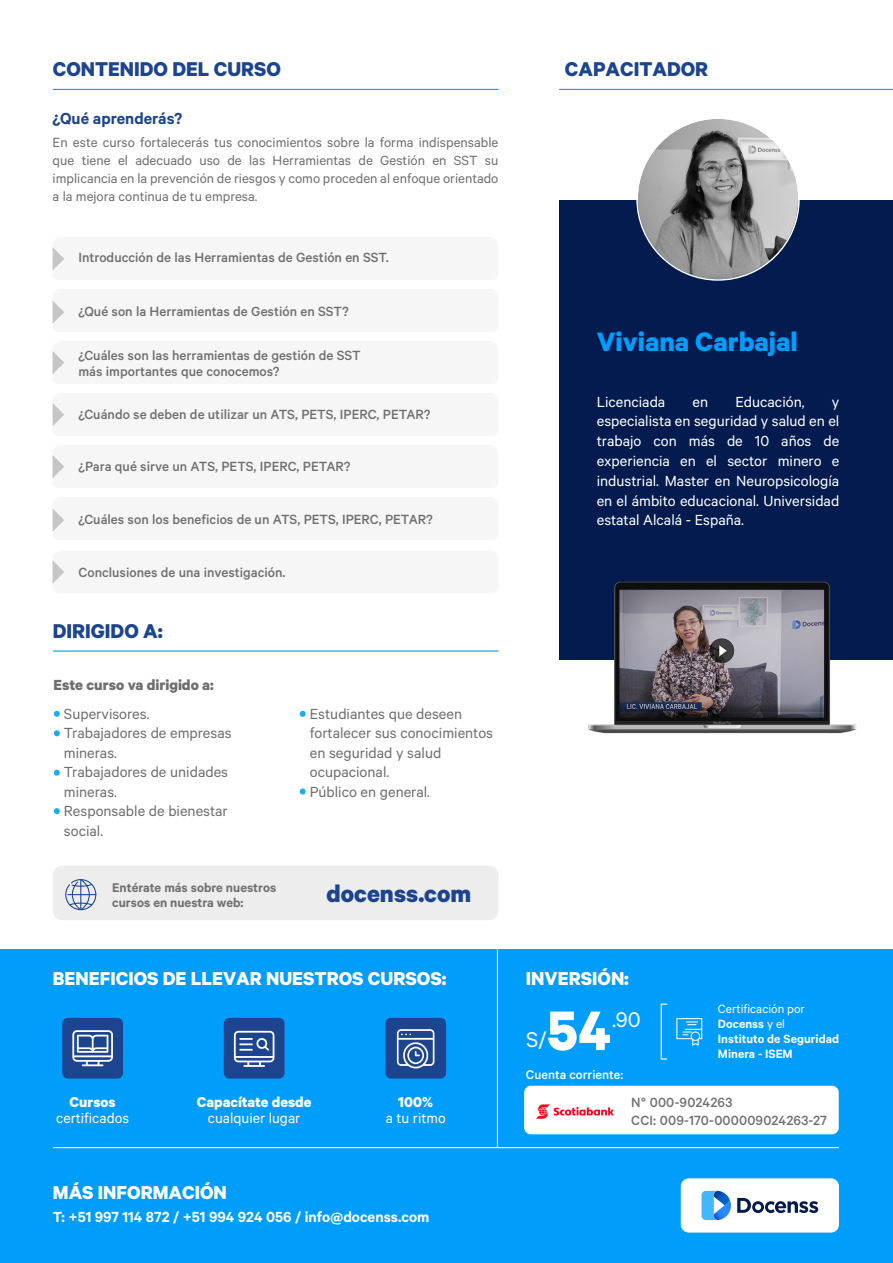
<style>
.page{position:relative;width:893px;height:1263px;background:#fff}
.page>*{position:absolute;margin:0;border:0;box-sizing:border-box;transform-origin:0 0}
.t1{font:700 62.7px "Calibre";color:#fff}
.t2{font:700 30px "Calibre";color:#009dfb}
.t3{font:700 27px "Calibre";color:#1d448e}
.t4{font:24px "Calibre";color:#fff}
.t5{font:700 22.5px "Calibre";color:#1d448e}
.t6{font:700 21px "Calibre";color:#fff}
.t7{font:600 18px "Calibre";color:#1d448e}
.t8{font:16.5px/19.8px "Calibre";color:#fff;text-align:justify}
.t9{font:16.5px/19.5px "Calibre";color:#706f6f}
.t10{font:600 16.5px "Calibre";color:#fff}
.t11{font:700 16.5px "Calibre";color:#706f6f}
.t12{font:16.05px "Calibre";color:#fff}
.t13{font:700 16.05px "Calibre";color:#fff}
.t14{font:500 15px/16.5px "Calibre";color:#706f6f}
.t15{font:15px/18px "Calibre";color:#706f6f;text-align:justify}
.t16{font:600 14.25px/15px "Calibre";color:#706f6f}
.t17{font:500 14.25px "Calibre";color:#fff}
.t18{font:600 13.5px/15px "Calibre";color:#fff}
.s1{font-weight:400}
</style>
<div class="page">
<div style="left:559px;top:200px;width:334px;height:459px;background:#031b4e"></div>
<svg style="left:54px;top:711px;width:6px;height:6px"></svg>
<svg style="left:54px;top:730px;width:6px;height:6px"></svg>
<svg style="left:54px;top:770px;width:6px;height:6px"></svg>
<svg style="left:54px;top:808px;width:6px;height:6px"></svg>
<svg style="left:300px;top:711px;width:6px;height:6px"></svg>
<svg style="left:300px;top:788px;width:6px;height:6px"></svg>
<hr style="left:53px;top:89px;width:445px;height:1px;background:#009dfb">
<hr style="left:53px;top:650px;width:445px;height:2px;background:#009dfb">
<hr style="left:559px;top:89px;width:334px;height:1px;background:#009dfb">
<svg style="left:53px;top:247px;width:12px;height:23px"></svg>
<svg style="left:53px;top:301px;width:12px;height:23px"></svg>
<svg style="left:53px;top:351px;width:12px;height:23px"></svg>
<svg style="left:53px;top:403px;width:12px;height:23px"></svg>
<svg style="left:53px;top:455px;width:12px;height:23px"></svg>
<svg style="left:53px;top:509px;width:12px;height:23px"></svg>
<svg style="left:53px;top:560px;width:12px;height:24px"></svg>
<img style="left:638px;top:119px;width:160px;height:160px;border-radius:80px">
<img style="left:584px;top:581px;width:277px;height:153px">
<div style="left:0;top:949px;width:893px;height:314px;background:#009dfb"></div>
<hr style="left:53px;top:1147px;width:786px;height:1px;background:#fff">
<div style="left:681px;top:1178px;width:158px;height:54px;background:#fff;border-radius:8px"></div>
<svg style="left:701px;top:1191px;width:30px;height:29px"></svg>
<svg style="left:737px;top:1198px;width:81px;height:15px"></svg>
<div style="left:62px;top:1018px;width:61px;height:60px;background:#1d448e;border-radius:6px"></div>
<svg style="left:72px;top:1030px;width:41px;height:36px"></svg>
<div style="left:385px;top:1018px;width:61px;height:60px;background:#1d448e;border-radius:6px"></div>
<svg style="left:397px;top:1029px;width:37px;height:40px"></svg>
<div style="left:224px;top:1018px;width:61px;height:60px;background:#1d448e;border-radius:6px"></div>
<svg style="left:234px;top:1031px;width:40px;height:36px"></svg>
<div style="left:53px;top:866px;width:445px;height:54px;background:#ededed;border-radius:10px"></div>
<svg style="left:65px;top:879px;width:31px;height:31px"></svg>
<hr style="left:497px;top:949px;width:1px;height:198px;background:#fff">
<div style="left:524px;top:1086px;width:315px;height:48px;background:#fff;border-radius:7px"></div>
<img style="left:536px;top:1104px;width:77px;height:15px">
<svg style="left:676px;top:1018px;width:26px;height:28px"></svg>
<div style="left:661px;top:1003px;width:7px;height:56px;border:1px solid #fff"></div>
<h3 class="t5" style="left:53px;top:55px;width:229px">CONTENIDO DEL CURSO</h3>
<p class="t7" style="left:53px;top:108px;width:131px">¿Qué aprenderás?</p>
<p class="t15" style="left:53px;top:132px;width:447px">En este curso fortalecerás tus conocimientos sobre la forma indispensable que tiene el adecuado uso de las Herramientas de Gestión en SST su implicancia en la prevención de riesgos y como proceden al enfoque orientado a la mejora continua de tu empresa.</p>
<p class="t14" style="left:78px;top:249px;width:312px">Introducción de las Herramientas de Gestión en SST.</p>
<p class="t14" style="left:78px;top:303px;width:272px">¿Qué son la Herramientas de Gestión en SST?</p>
<p class="t14" style="left:78px;top:347px;width:284px">¿Cuáles son las herramientas de gestión de SST más importantes que conocemos?</p>
<p class="t14" style="left:78px;top:406px;width:354px">¿Cuándo se deben de utilizar un ATS, PETS, IPERC, PETAR?</p>
<p class="t14" style="left:78px;top:458px;width:274px">¿Para qué sirve un ATS, PETS, IPERC, PETAR?</p>
<p class="t14" style="left:78px;top:510px;width:356px">¿Cuáles son los beneficios de un ATS, PETS, IPERC, PETAR?</p>
<p class="t14" style="left:78px;top:563px;width:209px">Conclusiones de una investigación.</p>
<h3 class="t5" style="left:53px;top:617px;width:111px">DIRIGIDO A:</h3>
<p class="t11" style="left:53px;top:674px;width:162px">Este curso va dirigido a:</p>
<p class="t9" style="left:64px;top:703px;width:169px">Supervisores.<br>Trabajadores de empresas mineras.<br>Trabajadores de unidades mineras.<br>Responsable de bienestar social.</p>
<p class="t9" style="left:310px;top:703px;width:185px">Estudiantes que deseen fortalecer sus conocimientos en seguridad y salud ocupacional.<br>Público en general.</p>
<p class="t16" style="left:112px;top:879px;width:165px">Entérate más sobre nuestros cursos en nuestra web:</p>
<h3 class="t3" style="left:326px;top:877px;width:146px">docenss.com</h3>
<h3 class="t5" style="left:565px;top:55px;width:145px">CAPACITADOR</h3>
<h2 class="t2" style="left:597px;top:323px;width:202px">Viviana Carbajal</h2>
<p class="t8" style="left:597px;top:391px;width:70px">Licenciada</p>
<p class="t8" style="left:693px;top:391px;width:17px">en</p>
<p class="t8" style="left:735px;top:391px;width:71px">Educación,</p>
<p class="t8" style="left:597px;top:391px;width:244px;text-indent:235px">y especialista en seguridad y salud en el trabajo con más de 10 años de experiencia en el sector minero e industrial. Master en Neuropsicología en el ámbito educacional. Universidad estatal Alcalá - España.</p>
<h3 class="t6" style="left:53px;top:965px;width:395px">BENEFICIOS DE LLEVAR NUESTROS CURSOS:</h3>
<h3 class="t6" style="left:526px;top:965px;width:105px">INVERSIÓN:</h3>
<h1 class="t1" style="left:547px;top:992px;width:66px">54</h1>
<h3 class="t4" style="left:612px;top:1005px;width:30px">.90</h3>
<h3 class="t4" style="left:526px;top:1025px;width:22px">S/</h3>
<p class="t17" style="left:526px;top:1066px;width:99px">Cuenta corriente:</p>
<p class="t18" style="left:718px;top:1001px;width:123px"><span class="s1">Certificación por<br></span>Docenss <span class="s1">y el<br></span>Instituto de Seguridad<br>Minera - ISEM</p>
<p class="t13" style="left:70px;top:1092px;width:48px">Cursos</p>
<p class="t12" style="left:56px;top:1109px;width:74px">certificados</p>
<p class="t13" style="left:197px;top:1092px;width:116px">Capacítate desde</p>
<p class="t12" style="left:208px;top:1109px;width:94px">cualquier lugar</p>
<p class="t13" style="left:398px;top:1092px;width:36px">100%</p>
<p class="t12" style="left:386px;top:1109px;width:62px">a tu ritmo</p>
<p class="t14" style="left:631px;top:1093px;width:197px;line-height:18px">N° 000-9024263<br>CCI: 009-170-000009024263-27</p>
<h3 class="t6" style="left:53px;top:1180px;width:175px">MÁS INFORMACIÓN</h3>
<p class="t10" style="left:53px;top:1207px;width:378px">T: +51 997 114 872 / +51 994 924 056 / info@docenss.com</p>
</div>
